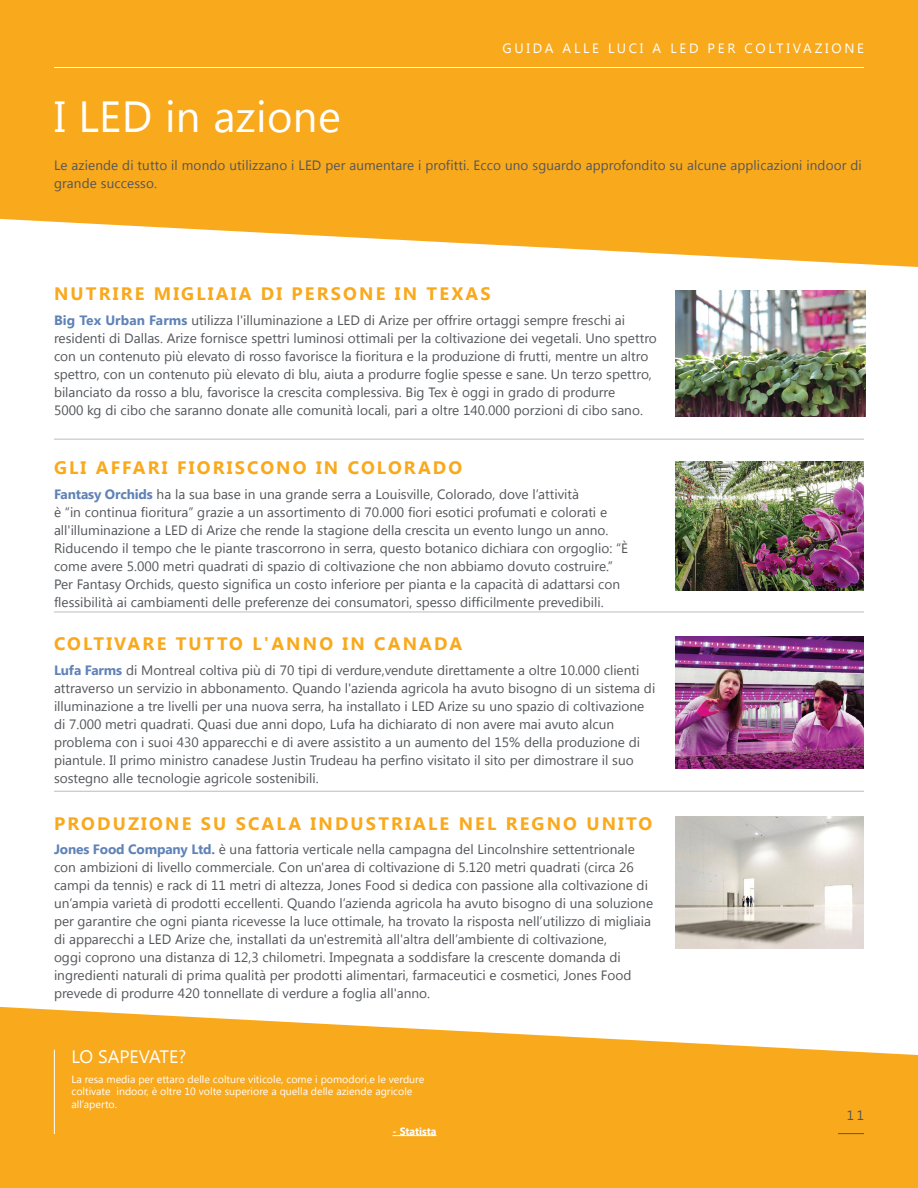
<style>
.page{position:relative;width:918px;height:1188px;background:#fff}
.page>*{position:absolute;margin:0;border:0;box-sizing:border-box;transform-origin:0 0}
.t1{font:43.5px "Segoe UI";letter-spacing:.01em;color:#fff}
.t2{font:700 18px "Segoe UI";letter-spacing:.12em;color:#f9a91c}
.t3{font:18px "Segoe UI";color:#fff}
.t4{font:13.5px/18px "Segoe UI";color:#53565a}
.t5{font:13.5px "Segoe UI";letter-spacing:.2em;color:#fff}
.t6{font:10.5px/12.9px "Segoe UI";color:#fff}
.t7{font:700 10.5px "Segoe UI";color:#fff}
.s1{font-weight:700;color:#5f82b7}
</style>
<div class="page">
<svg style="left:0;top:1007px;width:918px;height:181px;background:#f9b43a"></svg>
<svg style="left:0;top:0;width:918px;height:267px;background:#f9b030"></svg>
<hr style="left:54px;top:67px;width:810px;height:1px;background:#fff">
<svg style="left:838px;top:1133px;width:26px;height:1px"></svg>
<img style="left:675px;top:290px;width:191px;height:126px">
<hr style="left:54px;top:439px;width:810px;height:1px;background:#babcbe">
<hr style="left:54px;top:612px;width:810px;height:1px;background:#babcbe">
<hr style="left:54px;top:791px;width:810px;height:1px;background:#babcbe">
<img style="left:675px;top:636px;width:189px;height:133px">
<img style="left:675px;top:816px;width:189px;height:132px">
<img style="left:675px;top:461px;width:189px;height:129px">
<hr style="left:393px;top:1135px;width:43px;height:1px;background:#fff">
<hr style="left:54px;top:1050px;width:1px;height:84px;background:#fff">
<p class="t5" style="left:503px;top:39px;width:363px">GUIDA ALLE LUCI A LED PER COLTIVAZIONE</p>
<h1 class="t1" style="left:54px;top:85px;width:288px">I LED in azione</h1>
<p class="t4" style="left:54px;top:156px;width:809px">Le aziende di tutto il mondo utilizzano i LED per aumentare i profitti. Ecco uno sguardo approfondito su alcune applicazioni indoor di grande successo.</p>
<h2 class="t2" style="left:54px;top:281px;width:438px">NUTRIRE MIGLIAIA DI PERSONE IN TEXAS</h2>
<p class="t4" style="left:54px;top:311px;width:604px"><span class="s1">Big Tex Urban Farms</span> utilizza l'illuminazione a LED di Arize per offrire ortaggi sempre freschi ai residenti di Dallas. Arize fornisce spettri luminosi ottimali per la coltivazione dei vegetali. Uno spettro con un contenuto più elevato di rosso favorisce la fioritura e la produzione di frutti, mentre un altro spettro, con un contenuto più elevato di blu, aiuta a produrre foglie spesse e sane. Un terzo spettro, bilanciato da rosso a blu, favorisce la crescita complessiva. Big Tex è oggi in grado di produrre<br>5000 kg di cibo che saranno donate alle comunità locali, pari a oltre 140.000 porzioni di cibo sano.</p>
<h2 class="t2" style="left:54px;top:455px;width:410px">GLI AFFARI FIORISCONO IN COLORADO</h2>
<p class="t4" style="left:54px;top:484px;width:576px"><span class="s1">Fantasy Orchids</span> ha la sua base in una grande serra a Louisville, Colorado, dove l’attività<br>è “in continua fioritura” grazie a un assortimento di 70.000 fiori esotici profumati e colorati e all'illuminazione a LED di Arize che rende la stagione della crescita un evento lungo un anno.<br>Riducendo il tempo che le piante trascorrono in serra, questo botanico dichiara con orgoglio: “È come avere 5.000 metri quadrati di spazio di coltivazione che non abbiamo dovuto costruire.” Per Fantasy Orchids, questo significa un costo inferiore per pianta e la capacità di adattarsi con flessibilità ai cambiamenti delle preferenze dei consumatori, spesso difficilmente prevedibili.</p>
<h2 class="t2" style="left:54px;top:631px;width:410px">COLTIVARE TUTTO L'ANNO IN CANADA</h2>
<p class="t4" style="left:54px;top:660px;width:603px"><span class="s1">Lufa Farms</span> di Montreal coltiva più di 70 tipi di verdure,vendute direttamente a oltre 10.000 clienti attraverso un servizio in abbonamento. Quando l'azienda agricola ha avuto bisogno di un sistema di illuminazione a tre livelli per una nuova serra, ha installato i LED Arize su uno spazio di coltivazione di 7.000 metri quadrati. Quasi due anni dopo, Lufa ha dichiarato di non avere mai avuto alcun problema con i suoi 430 apparecchi e di avere assistito a un aumento del 15% della produzione di piantule. Il primo ministro canadese Justin Trudeau ha perfino visitato il sito per dimostrare il suo sostegno alle tecnologie agricole sostenibili.</p>
<h2 class="t2" style="left:54px;top:810px;width:600px">PRODUZIONE SU SCALA INDUSTRIALE NEL REGNO UNITO</h2>
<p class="t4" style="left:54px;top:840px;width:601px"><span class="s1">Jones Food Company Ltd.</span> è una fattoria verticale nella campagna del Lincolnshire settentrionale con ambizioni di livello commerciale. Con un'area di coltivazione di 5.120 metri quadrati (circa 26 campi da tennis) e rack di 11 metri di altezza, Jones Food si dedica con passione alla coltivazione di un’ampia varietà di prodotti eccellenti. Quando l’azienda agricola ha avuto bisogno di una soluzione per garantire che ogni pianta ricevesse la luce ottimale, ha trovato la risposta nell’utilizzo di migliaia di apparecchi a LED Arize che, installati da un'estremità all'altra dell’ambiente di coltivazione,<br>oggi coprono una distanza di 12,3 chilometri. Impegnata a soddisfare la crescente domanda di ingredienti naturali di prima qualità per prodotti alimentari, farmaceutici e cosmetici, Jones Food prevede di produrre 420 tonnellate di verdure a foglia all'anno.</p>
<h2 class="t3" style="left:71px;top:1043px;width:116px">LO SAPEVATE?</h2>
<p class="t6" style="left:71px;top:1072px;width:354px">La resa media per ettaro delle colture viticole, come i pomodori,e le verdure coltivate indoor, è oltre 10 volte superiore a quella delle aziende agricole all’aperto.</p>
<p class="t7" style="left:393px;top:1123px;width:45px">- Statista</p>
<p class="t4" style="left:847px;top:1106px;width:19px">11</p>
</div>
